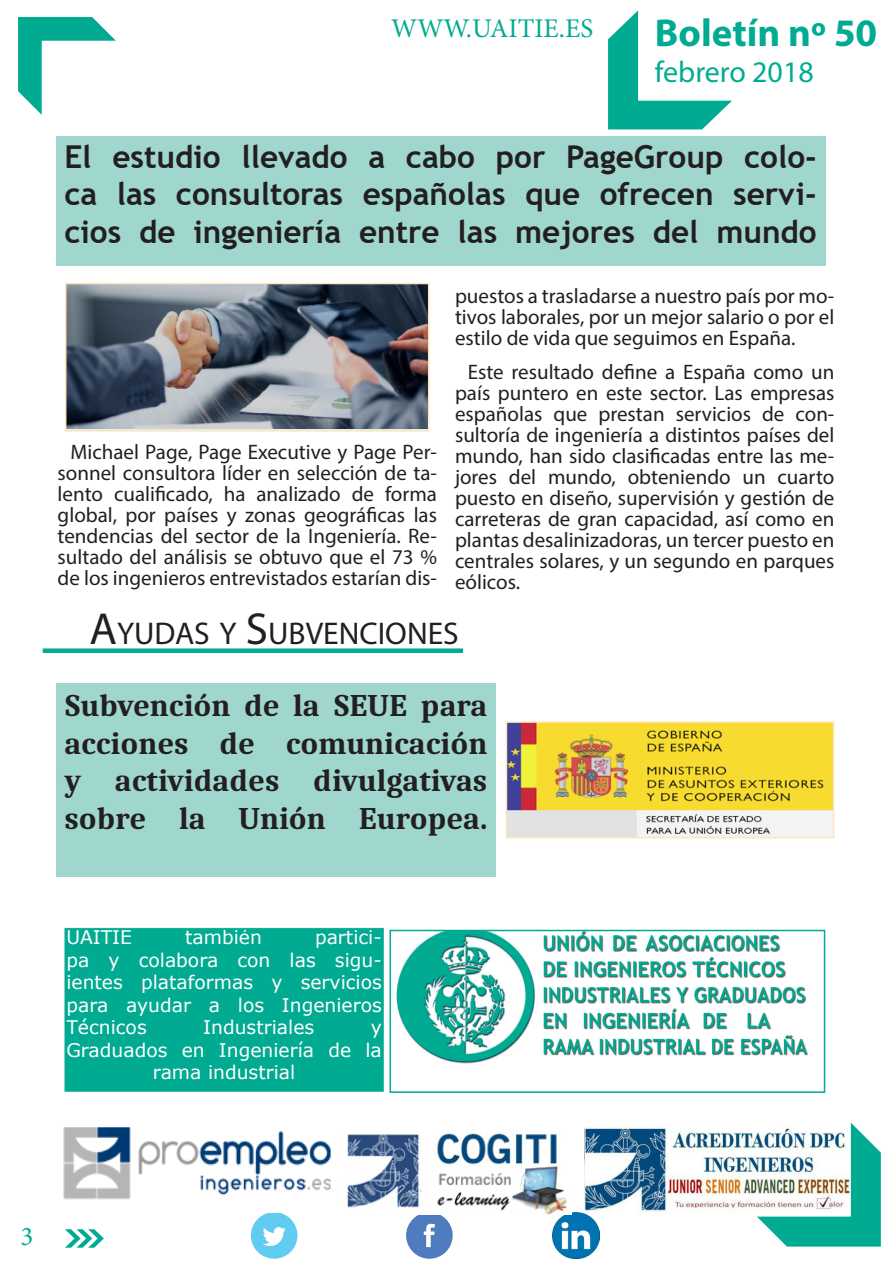
<style>
.page{position:relative;width:893px;height:1263px;background:#fff}
.page>*{position:absolute;margin:0;border:0;box-sizing:border-box;transform-origin:0 0}
.t1{font:700 39px "Myriad Pro";color:#00ab91}
.titular_noticia{font:700 31.5px/37.5px "Trebuchet MS";color:#231f20;text-align:justify}
.titular_noticia-2{font:700 31.5px/37.5px "Caladea";color:#231f20;text-align:justify}
.TITULOS_APARTADOS{font:31.5px "Myriad Pro";color:#231f20}
.t2{font:30px "Myriad Pro";color:#00ab91}
.t3{font:27px "Minion Pro";color:#00ab91}
.CUERPO_NOTICIA{font:21px/21px "Myriad Pro";color:#231f20;text-align:justify}
.t4{font:18.75px/22.5px "Verdana";color:#fff;text-align:justify}
.s1{font-size:45px}
</style>
<div class="page">
<svg style="left:65px;top:1229px;width:39px;height:19px"></svg>
<div style="left:406px;top:1212px;width:47px;height:47px;background:#4e7cbf;border-radius:50%"></div>
<svg style="left:424px;top:1224px;width:11px;height:23px"></svg>
<div style="left:251px;top:1212px;width:46px;height:47px;background:#60ccf1;border-radius:50%"></div>
<svg style="left:263px;top:1227px;width:23px;height:19px"></svg>
<img style="left:553px;top:1212px;width:46px;height:47px">
<svg style="left:757px;top:1123px;width:124px;height:123px"></svg>
<svg style="left:18px;top:17px;width:98px;height:98px"></svg>
<svg style="left:608px;top:10px;width:124px;height:119px"></svg>
<div style="left:56px;top:136px;width:769px;height:130px;background:#9fd7ce"></div>
<img style="left:68px;top:286px;width:358px;height:143px">
<div style="left:65px;top:283px;width:364px;height:149px;border:2px solid #fee5c1"></div>
<div style="left:65px;top:928px;width:319px;height:163px;background:#00ab91"></div>
<div style="left:66px;top:929px;width:317px;height:162px;border:1px solid #00ab91"></div>
<img style="left:396px;top:933px;width:412px;height:131px">
<div style="left:389px;top:930px;width:436px;height:163px;border:2px solid #00ab91"></div>
<img style="left:63px;top:1127px;width:268px;height:73px">
<img style="left:347px;top:1133px;width:225px;height:82px">
<img style="left:584px;top:1127px;width:266px;height:85px">
<div style="left:43px;top:648px;width:420px;height:5px;background:#00ab91"></div>
<div style="left:56px;top:683px;width:440px;height:194px;background:#9fd7ce"></div>
<img style="left:509px;top:724px;width:322px;height:111px">
<div style="left:506px;top:721px;width:328px;height:117px;border:2px solid #fee5c1"></div>
<p class="t3" style="left:391px;top:10px;width:204px">WWW.UAITIE.ES</p>
<p class="t1" style="left:655px;top:8px;width:224px">Boletín nº 50</p>
<p class="t2" style="left:655px;top:54px;width:160px">febrero 2018</p>
<p class="titular_noticia" style="left:64px;top:138px;width:754px">El estudio llevado a cabo por PageGroup colo&shy;ca las consultoras españolas que ofrecen servi&shy;cios de ingeniería entre las mejores del mundo</p>
<p class="CUERPO_NOTICIA" style="left:58px;top:441px;width:381px;text-indent:13px">Michael Page, Page Executive y Page Per&shy;sonnel consultora líder en selección de ta&shy;lento cualificado, ha analizado de forma global, por países y zonas geográficas las tendencias del sector de la Ingeniería. Re&shy;sultado del análisis se obtuvo que el 73 % de los ingenieros entrevistados estarían dis-</p>
<p class="CUERPO_NOTICIA" style="left:455px;top:285px;width:381px">puestos a trasladarse a nuestro país por mo&shy;tivos laborales, por un mejor salario o por el estilo de vida que seguimos en España.</p>
<p class="CUERPO_NOTICIA" style="left:455px;top:361px;width:381px;text-indent:13px">Este resultado define a España como un país puntero en este sector. Las empresas españolas que prestan servicios de con&shy;sultoría de ingeniería a distintos países del mundo, han sido clasificadas entre las me&shy;jores del mundo, obteniendo un cuarto puesto en diseño, supervisión y gestión de carreteras de gran capacidad, así como en plantas desalinizadoras, un tercer puesto en centrales solares, y un segundo en parques eólicos.</p>
<p class="TITULOS_APARTADOS" style="left:89px;top:614px;width:371px"><span class="s1">A</span>YUDAS Y <span class="s1">S</span>UBVENCIONES</p>
<p class="titular_noticia-2" style="left:64px;top:686px;width:424px">Subvención de la SEUE para acciones de comunicación y actividades divulgativas sobre la Unión Europea.</p>
<p class="t4" style="left:66px;top:926px;width:67px">UAITIE</p>
<p class="t4" style="left:185px;top:926px;width:78px">también</p>
<p class="t4" style="left:66px;top:926px;width:317px;text-indent:249px">partici&shy;pa y colabora con las sigu&shy;ientes plataformas y servicios para ayudar a los Ingenieros Técnicos</p>
<p class="t4" style="left:203px;top:1016px;width:112px">Industriales</p>
<p class="t4" style="left:371px;top:1016px;width:13px">y</p>
<p class="t4" style="left:66px;top:1038px;width:317px">Graduados en Ingeniería de la</p>
<p class="t4" style="left:153px;top:1061px;width:144px">rama industrial</p>
<p class="t3" style="left:21px;top:1218px;width:14px">3</p>
</div>
